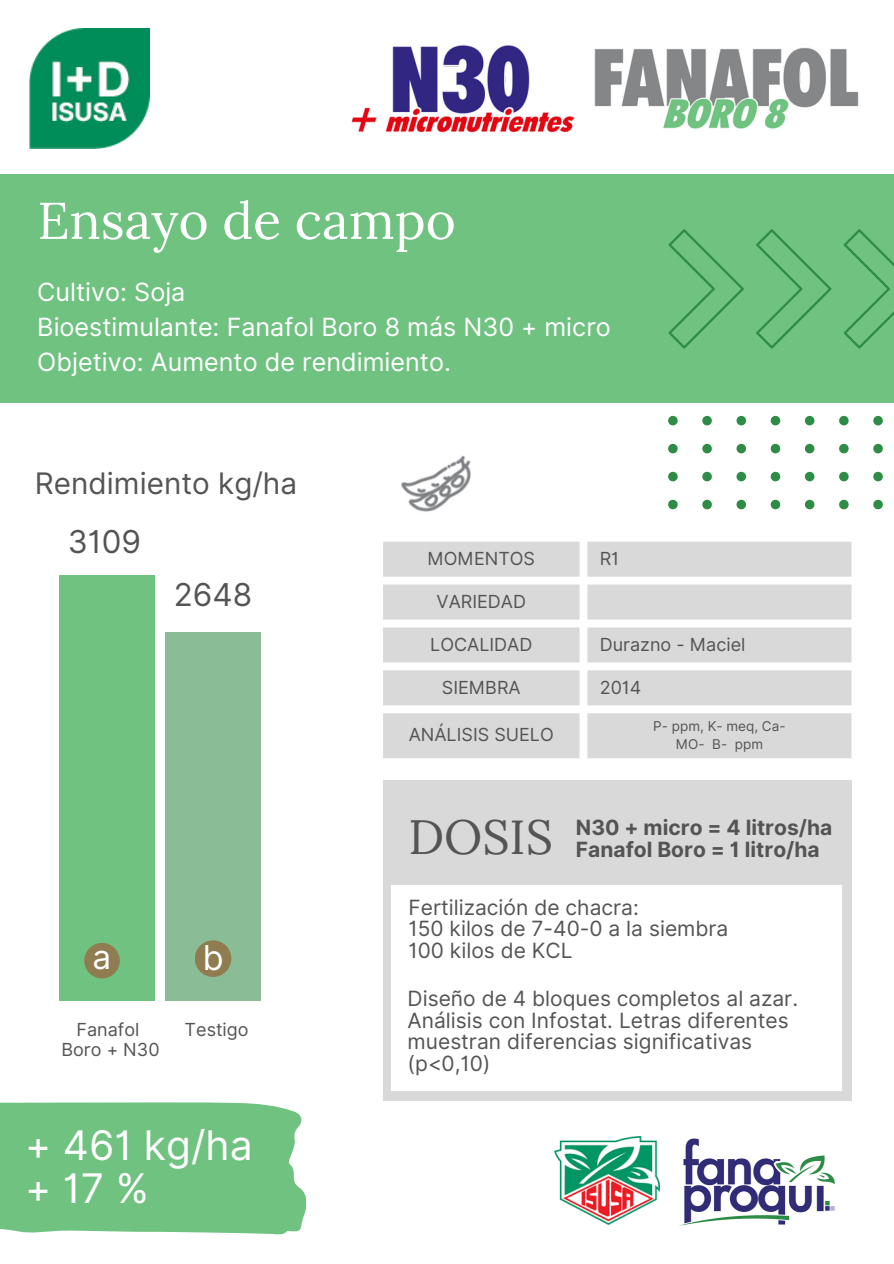
<style>
.page{position:relative;width:894px;height:1264px;background:#fff}
.page>*{position:absolute;margin:0;border:0;box-sizing:border-box;transform-origin:0 0}
.t1{font:51.6px "Lora";color:#fff}
.t2{font:48px "Lora";color:#545454}
.t3{font:40.8px "Inter";color:#fff}
.t4{font:34.2px "Inter";color:#fff}
.t5{font:33.15px "Inter";color:#fff}
.t6{font:31.5px "Inter";color:#545454}
.t7{font:29.7px "Inter";color:#545454}
.t8{font:25.2px "Inter";color:#fff}
.t9{font:21px/21.3px "Inter";color:#545454}
.t10{font:700 21px "Inter";color:#545454}
.t11{font:18px "Inter";color:#545454}
.t12{font:13.5px "Inter";color:#545454}
</style>
<div class="page">
<svg style="left:668px;top:416px;width:9px;height:9px"></svg>
<svg style="left:702px;top:416px;width:9px;height:9px"></svg>
<svg style="left:736px;top:416px;width:9px;height:9px"></svg>
<svg style="left:770px;top:416px;width:10px;height:9px"></svg>
<svg style="left:804px;top:416px;width:10px;height:9px"></svg>
<svg style="left:839px;top:416px;width:9px;height:9px"></svg>
<svg style="left:873px;top:416px;width:9px;height:9px"></svg>
<svg style="left:668px;top:444px;width:9px;height:9px"></svg>
<svg style="left:702px;top:444px;width:9px;height:9px"></svg>
<svg style="left:736px;top:444px;width:9px;height:9px"></svg>
<svg style="left:770px;top:444px;width:10px;height:9px"></svg>
<svg style="left:804px;top:444px;width:10px;height:9px"></svg>
<svg style="left:839px;top:444px;width:9px;height:9px"></svg>
<svg style="left:873px;top:444px;width:9px;height:9px"></svg>
<svg style="left:668px;top:472px;width:9px;height:9px"></svg>
<svg style="left:702px;top:472px;width:9px;height:9px"></svg>
<svg style="left:736px;top:472px;width:9px;height:9px"></svg>
<svg style="left:770px;top:472px;width:10px;height:9px"></svg>
<svg style="left:804px;top:472px;width:10px;height:9px"></svg>
<svg style="left:839px;top:472px;width:9px;height:9px"></svg>
<svg style="left:873px;top:472px;width:9px;height:9px"></svg>
<svg style="left:668px;top:500px;width:9px;height:9px"></svg>
<svg style="left:702px;top:500px;width:9px;height:9px"></svg>
<svg style="left:736px;top:500px;width:9px;height:9px"></svg>
<svg style="left:770px;top:500px;width:10px;height:9px"></svg>
<svg style="left:804px;top:500px;width:10px;height:9px"></svg>
<svg style="left:839px;top:500px;width:9px;height:9px"></svg>
<svg style="left:873px;top:500px;width:9px;height:9px"></svg>
<div style="left:0;top:175px;width:893px;height:228px;background:#70c280"></div>
<svg style="left:843px;top:229px;width:50px;height:119px"></svg>
<svg style="left:756px;top:229px;width:75px;height:119px"></svg>
<svg style="left:668px;top:229px;width:76px;height:119px"></svg>
<img style="left:554px;top:1136px;width:105px;height:87px">
<img style="left:659px;top:1138px;width:176px;height:88px">
<div style="left:0;top:1102px;width:306px;height:133px;background:#70c280"></div>
<svg style="left:383px;top:541px;width:468px;height:217px;fill:#d9d9d9"></svg>
<img style="left:594px;top:47px;width:265px;height:82px">
<div style="left:59px;top:574px;width:96px;height:426px;background:#70c280"></div>
<div style="left:165px;top:631px;width:96px;height:369px;background:#8abd96"></div>
<div style="left:84px;top:942px;width:36px;height:36px;background:#8f7c50;border-radius:50%"></div>
<div style="left:195px;top:940px;width:36px;height:36px;background:#8f7c50;border-radius:50%"></div>
<div style="left:383px;top:779px;width:468px;height:321px;background:#d9d9d9"></div>
<div style="left:391px;top:884px;width:450px;height:206px;background:#fff"></div>
<img style="left:401px;top:455px;width:70px;height:57px">
<img style="left:351px;top:45px;width:224px;height:88px">
<img style="left:29px;top:28px;width:121px;height:121px">
<p class="t1" style="left:37px;top:187px;width:420px">Ensayo de campo</p>
<p class="t8" style="left:37px;top:276px;width:150px">Cultivo: Soja</p>
<p class="t8" style="left:37px;top:311px;width:575px">Bioestimulante: Fanafol Boro 8 más N30 + micro</p>
<p class="t8" style="left:37px;top:347px;width:415px">Objetivo: Aumento de rendimiento.</p>
<p class="t7" style="left:35px;top:465px;width:264px">Rendimiento kg/ha</p>
<p class="t6" style="left:68px;top:522px;width:75px">3109</p>
<p class="t6" style="left:174px;top:576px;width:80px">2648</p>
<p class="t5" style="left:92px;top:936px;width:20px">a</p>
<p class="t4" style="left:202px;top:936px;width:23px">b</p>
<p class="t11" style="left:76px;top:1018px;width:64px">Fanafol</p>
<p class="t11" style="left:184px;top:1018px;width:65px">Testigo</p>
<p class="t11" style="left:61px;top:1039px;width:100px">Boro + N30</p>
<p class="t3" style="left:25px;top:1120px;width:229px">+ 461 kg/ha</p>
<p class="t3" style="left:25px;top:1163px;width:125px">+17%</p>
<p class="t11" style="left:427px;top:548px;width:109px">MOMENTOS</p>
<p class="t11" style="left:599px;top:548px;width:21px">R1</p>
<p class="t11" style="left:436px;top:591px;width:91px">VARIEDAD</p>
<p class="t11" style="left:430px;top:633px;width:104px">LOCALIDAD</p>
<p class="t11" style="left:599px;top:633px;width:147px">Durazno - Maciel</p>
<p class="t11" style="left:441px;top:676px;width:80px">SIEMBRA</p>
<p class="t11" style="left:599px;top:676px;width:43px">2014</p>
<p class="t11" style="left:408px;top:724px;width:146px">ANÁLISIS SUELO</p>
<p class="t12" style="left:653px;top:718px;width:134px">P- ppm, K- meq, Ca-</p>
<p class="t12" style="left:675px;top:736px;width:89px">MO- B- ppm</p>
<p class="t10" style="left:575px;top:815px;width:258px">N30 + micro = 4 litros/ha</p>
<p class="t10" style="left:575px;top:836px;width:245px">Fanafol Boro = 1 litro/ha</p>
<p class="t9" style="left:408px;top:896px;width:232px">Fertilización de chacra:</p>
<p class="t9" style="left:408px;top:918px;width:321px">150 kilos de 7-40-0 a la siembra</p>
<p class="t9" style="left:408px;top:939px;width:166px">100 kilos de KCL</p>
<p class="t9" style="left:407px;top:988px;width:392px">Diseño de 4 bloques completos al azar.</p>
<p class="t9" style="left:407px;top:1009px;width:382px">Análisis con Infostat. Letras diferentes muestran diferencias significativas (p&lt;0,10)</p>
<p class="t2" style="left:408px;top:806px;width:146px">DOSIS</p>
</div>
